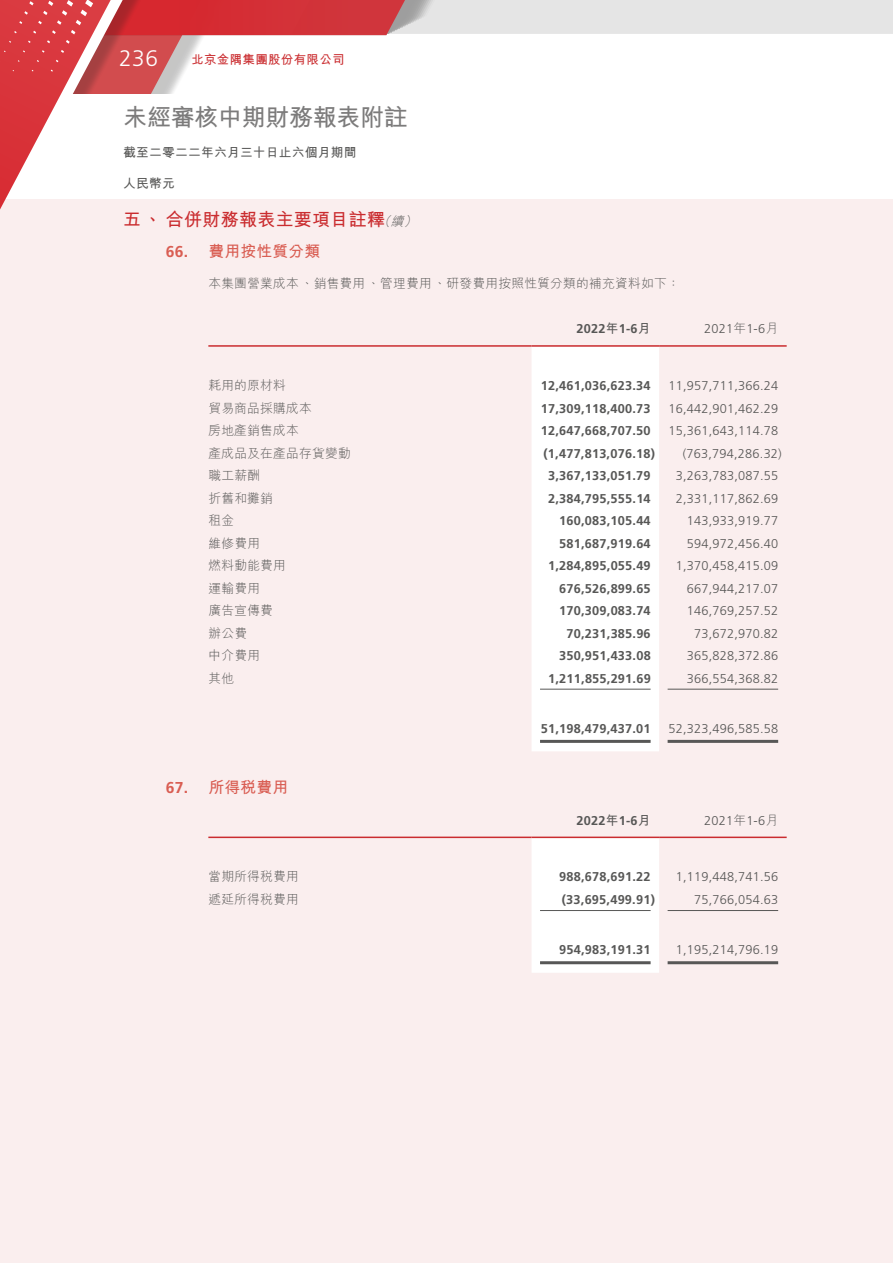
<style>
.page{position:relative;width:893px;height:1263px;background:#fff}
.page>*{position:absolute;margin:0;border:0;box-sizing:border-box;transform-origin:0 0}
.t1{font:700 24px "M Hei HK";letter-spacing:-.015em;color:#7c7b7b}
.t2{font:300 22.5px "Frutiger LT Std";color:#fff}
.t3{font:700 18px "M Hei HK";letter-spacing:.015em;color:#ca2c2f}
.t4{font:700 15.75px "M Hei HK";letter-spacing:.015em;color:#d95d52}
.t5{font:700 12.75px "Frutiger LT Std";letter-spacing:.015em;color:#575756}
.t6{font:300 12.75px "Frutiger LT Std";letter-spacing:.015em;color:#575756}
.t7{font:300 12.75px "M Hei HK";letter-spacing:.015em;color:#575756}
.t8{font:700 12.75px "M Hei HK";letter-spacing:.015em;color:#575756}
.t9{font:700 12.45px "M Hei HK";letter-spacing:.03em;color:#ca2c2f}
.s1{font-weight:300;font-style:italic;font-size:12.75px;color:#575756}
.s2{font-family:"Frutiger LT Std"}
.s3{font-family:"M Hei HK"}
</style>
<div class="page">
<div style="left:0;top:199px;width:893px;height:1064px;background:#faeeee"></div>
<svg style="left:0;top:0;width:893px;height:210px"></svg>
<div style="left:532px;top:347px;width:127px;height:404px;background:#fff"></div>
<hr style="left:208px;top:345px;width:323px;height:2px;background:#ca2c2f">
<hr style="left:531px;top:345px;width:128px;height:2px;background:#ca2c2f">
<hr style="left:659px;top:345px;width:128px;height:2px;background:#ca2c2f">
<hr style="left:540px;top:689px;width:111px;height:1px;background:#575756">
<hr style="left:668px;top:689px;width:110px;height:1px;background:#575756">
<hr style="left:540px;top:740px;width:111px;height:3px;background:#575756">
<hr style="left:668px;top:740px;width:110px;height:3px;background:#575756">
<div style="left:531px;top:838px;width:128px;height:135px;background:#fff"></div>
<hr style="left:208px;top:836px;width:323px;height:2px;background:#ca2c2f">
<hr style="left:531px;top:836px;width:128px;height:2px;background:#ca2c2f">
<hr style="left:659px;top:836px;width:128px;height:2px;background:#ca2c2f">
<hr style="left:540px;top:910px;width:111px;height:1px;background:#575756">
<hr style="left:668px;top:910px;width:110px;height:1px;background:#575756">
<hr style="left:540px;top:961px;width:111px;height:3px;background:#575756">
<hr style="left:668px;top:961px;width:110px;height:3px;background:#575756">
<h2 class="t2" style="left:119px;top:45px;width:40px">236</h2>
<p class="t9" style="left:191px;top:51px;width:155px">北京金隅集團股份有限公司</p>
<h1 class="t1" style="left:123px;top:99px;width:286px">未經審核中期財務報表附註</h1>
<p class="t8" style="left:123px;top:143px;width:235px">截至二零二二年六月三十日止六個月期間</p>
<p class="t8" style="left:123px;top:174px;width:53px">人民幣元</p>
<h3 class="t3" style="left:123px;top:206px;width:299px">五、合併財務報表主要項目註釋<span class="s1">（續）</span></h3>
<p class="t4" style="left:166px;top:240px;width:156px"><span class="s2">66.</span> 費用按性質分類</p>
<p class="t7" style="left:208px;top:274px;width:473px">本集團營業成本、銷售費用、管理費用、研發費用按照性質分類的補充資料如下：</p>
<p class="t5" style="left:577px;top:321px;width:75px">2022<span class="s3">年</span>1-6<span class="s3">月</span></p>
<p class="t6" style="left:704px;top:321px;width:75px">2021<span class="s3">年</span>1-6<span class="s3">月</span></p>
<p class="t7" style="left:208px;top:376px;width:79px">耗用的原材料</p>
<p class="t5" style="left:541px;top:378px;width:111px">12,461,036,623.34</p>
<p class="t6" style="left:668px;top:378px;width:111px">11,957,711,366.24</p>
<p class="t7" style="left:208px;top:399px;width:105px">貿易商品採購成本</p>
<p class="t5" style="left:541px;top:401px;width:111px">17,309,118,400.73</p>
<p class="t6" style="left:668px;top:401px;width:111px">16,442,901,462.29</p>
<p class="t7" style="left:208px;top:421px;width:92px">房地產銷售成本</p>
<p class="t5" style="left:541px;top:423px;width:111px">12,647,668,707.50</p>
<p class="t6" style="left:668px;top:423px;width:111px">15,361,643,114.78</p>
<p class="t7" style="left:208px;top:444px;width:144px">產成品及在產品存貨變動</p>
<p class="t5" style="left:543px;top:446px;width:113px">(1,477,813,076.18)</p>
<p class="t6" style="left:683px;top:446px;width:100px">(763,794,286.32)</p>
<p class="t7" style="left:208px;top:466px;width:53px">職工薪酬</p>
<p class="t5" style="left:548px;top:468px;width:104px">3,367,133,051.79</p>
<p class="t6" style="left:676px;top:468px;width:104px">3,263,783,087.55</p>
<p class="t7" style="left:208px;top:489px;width:66px">折舊和攤銷</p>
<p class="t5" style="left:548px;top:491px;width:104px">2,384,795,555.14</p>
<p class="t6" style="left:676px;top:491px;width:104px">2,331,117,862.69</p>
<p class="t7" style="left:208px;top:511px;width:27px">租金</p>
<p class="t5" style="left:559px;top:513px;width:93px">160,083,105.44</p>
<p class="t6" style="left:687px;top:513px;width:93px">143,933,919.77</p>
<p class="t7" style="left:208px;top:534px;width:53px">維修費用</p>
<p class="t5" style="left:559px;top:536px;width:93px">581,687,919.64</p>
<p class="t6" style="left:687px;top:536px;width:93px">594,972,456.40</p>
<p class="t7" style="left:208px;top:556px;width:79px">燃料動能費用</p>
<p class="t5" style="left:548px;top:558px;width:104px">1,284,895,055.49</p>
<p class="t6" style="left:676px;top:558px;width:104px">1,370,458,415.09</p>
<p class="t7" style="left:208px;top:579px;width:53px">運輸費用</p>
<p class="t5" style="left:559px;top:581px;width:93px">676,526,899.65</p>
<p class="t6" style="left:687px;top:581px;width:93px">667,944,217.07</p>
<p class="t7" style="left:208px;top:601px;width:66px">廣告宣傳費</p>
<p class="t5" style="left:559px;top:603px;width:93px">170,309,083.74</p>
<p class="t6" style="left:687px;top:603px;width:93px">146,769,257.52</p>
<p class="t7" style="left:208px;top:624px;width:40px">辦公費</p>
<p class="t5" style="left:567px;top:626px;width:86px">70,231,385.96</p>
<p class="t6" style="left:694px;top:626px;width:86px">73,672,970.82</p>
<p class="t7" style="left:208px;top:646px;width:53px">中介費用</p>
<p class="t5" style="left:559px;top:648px;width:93px">350,951,433.08</p>
<p class="t6" style="left:687px;top:648px;width:93px">365,828,372.86</p>
<p class="t7" style="left:208px;top:669px;width:27px">其他</p>
<p class="t5" style="left:548px;top:671px;width:104px">1,211,855,291.69</p>
<p class="t6" style="left:687px;top:671px;width:93px">366,554,368.82</p>
<p class="t5" style="left:541px;top:721px;width:111px">51,198,479,437.01</p>
<p class="t6" style="left:668px;top:721px;width:111px">52,323,496,585.58</p>
<p class="t4" style="left:166px;top:776px;width:124px"><span class="s2">67.</span> 所得稅費用</p>
<p class="t5" style="left:577px;top:813px;width:75px">2022<span class="s3">年</span>1-6<span class="s3">月</span></p>
<p class="t6" style="left:704px;top:813px;width:75px">2021<span class="s3">年</span>1-6<span class="s3">月</span></p>
<p class="t7" style="left:208px;top:868px;width:92px">當期所得稅費用</p>
<p class="t5" style="left:559px;top:869px;width:93px">988,678,691.22</p>
<p class="t6" style="left:676px;top:870px;width:104px">1,119,448,741.56</p>
<p class="t7" style="left:208px;top:890px;width:92px">遞延所得稅費用</p>
<p class="t5" style="left:562px;top:892px;width:95px">(33,695,499.91)</p>
<p class="t6" style="left:694px;top:892px;width:86px">75,766,054.63</p>
<p class="t5" style="left:559px;top:942px;width:93px">954,983,191.31</p>
<p class="t6" style="left:676px;top:942px;width:104px">1,195,214,796.19</p>
</div>
